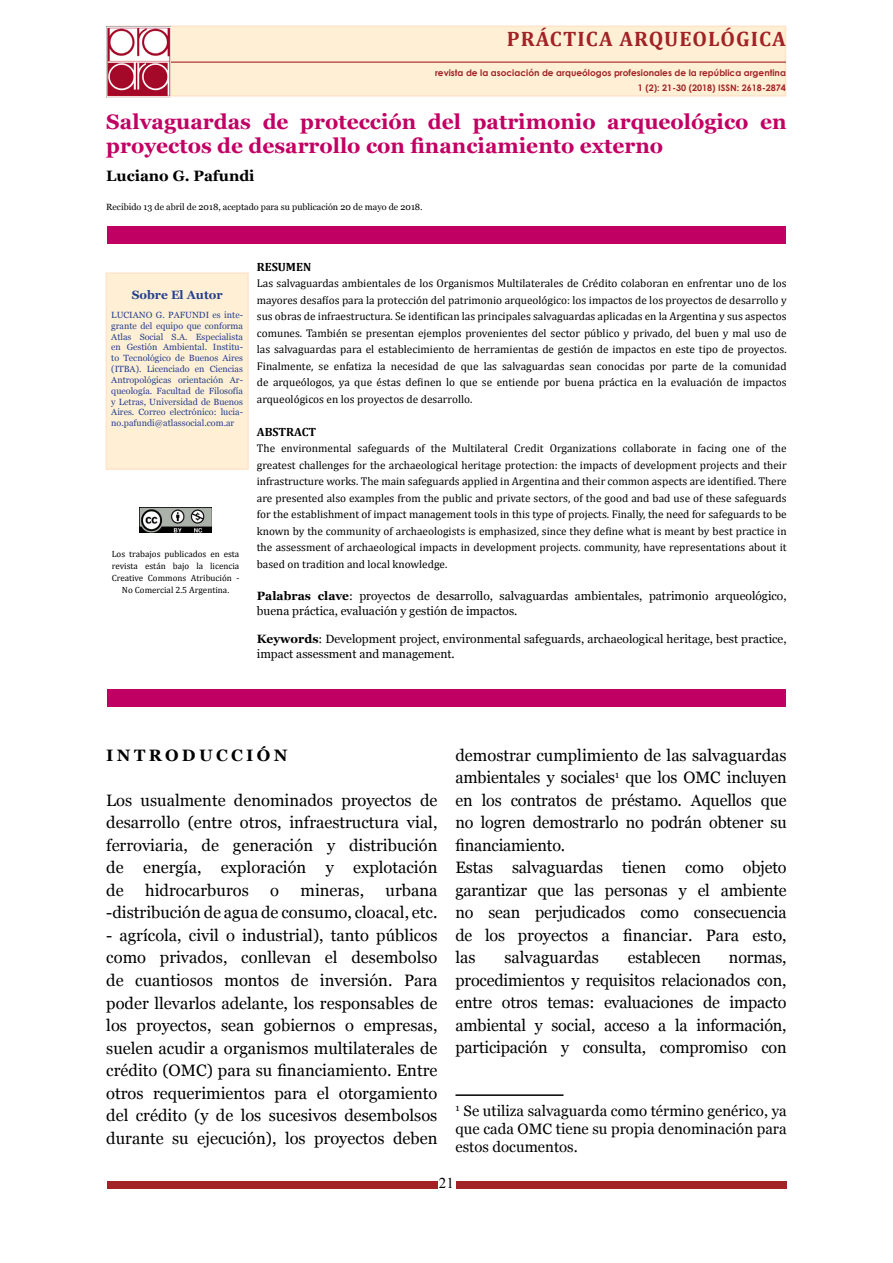
<style>
.page{position:relative;width:893px;height:1263px;background:#fff}
.page>*{position:absolute;margin:0;border:0;box-sizing:border-box;transform-origin:0 0}
.t1{font:700 21px/24px "Georgia";color:#c10063}
.t2{font:700 21px "Cambria";letter-spacing:.05em;color:#a22327}
.t3{font:16.5px/22.5px "Georgia";letter-spacing:-.01em;color:#000;text-align:justify}
.t4{font:700 16.5px "Georgia";letter-spacing:.2em;color:#000}
.t5{font:15px/18px "Georgia";color:#000;text-align:justify}
.t6{font:700 15px "Georgia";color:#000}
.t7{font:15px "Times New Roman";color:#000}
.t8{font:12px/14.4px "Georgia";color:#000}
.t9{font:700 12px "Cambria";color:#000}
.t10{font:700 12px "Georgia";color:#25408f}
.t11{font:11.25px/16.5px "Cambria";color:#000;text-align:justify}
.t12{font:9px/10.8px "Georgia";color:#25408f;text-align:justify}
.t13{font:9px/12px "Cambria";color:#000;text-align:center}
.t14{font:700 9px/15px "Century Gothic";color:#a22327;text-align:right}
.t15{font:9px "Georgia";color:#000}
.s1{font-weight:700}
</style>
<div class="page">
<div style="left:107px;top:26px;width:679px;height:71px;background:#fff0d5;border:2px solid #ffe3ca"></div>
<hr style="left:107px;top:62px;width:679px;height:1px;background:#a22327">
<div style="left:107px;top:1181px;width:330px;height:7px;background:#a22327"></div>
<div style="left:456px;top:1181px;width:330px;height:7px;background:#a22327"></div>
<img style="left:106px;top:27px;width:64px;height:71px">
<div style="left:106px;top:273px;width:142px;height:196px;background:#fff0d5"></div>
<div style="left:106px;top:272px;width:143px;height:198px;border:2px solid #ffe3ca"></div>
<img style="left:140px;top:508px;width:72px;height:25px">
<div style="left:107px;top:226px;width:679px;height:18px;background:#c10063"></div>
<div style="left:107px;top:690px;width:679px;height:17px;background:#c10063"></div>
<hr style="left:455px;top:1094px;width:108px;height:2px;background:#000">
<h1 class="t2" style="left:507px;top:24px;width:281px">PRÁCTICA ARQUEOLÓGICA</h1>
<p class="t14" style="left:435px;top:65px;width:352px">revista de la asociación de arqueólogos profesionales de la república argentina<br>1 (2): 21-30 (2018) ISSN: 2618-2874</p>
<h1 class="t1" style="left:106px;top:110px;width:682px">Salvaguardas de protección del patrimonio arqueológico en proyectos de desarrollo con financiamiento externo</h1>
<h3 class="t6" style="left:106px;top:167px;width:150px">Luciano G. Pafundi</h3>
<p class="t15" style="left:106px;top:202px;width:318px">Recibido 13 de abril de 2018, aceptado para su publicación 20 de mayo de 2018.</p>
<p class="t10" style="left:132px;top:287px;width:92px">Sobre El Autor</p>
<p class="t12" style="left:111px;top:310px;width:133px">LUCIANO G. PAFUNDI es inte&shy;grante del equipo que conforma Atlas Social S.A. Especialista en Gestión Ambiental. Institu&shy;to Tecnológico de Buenos Aires (ITBA). Licenciado en Ciencias Antropológicas orientación Ar&shy;queología. Facultad de Filosofía y Letras, Universidad de Buenos Aires. Correo electrónico: lucia&shy;no.pafundi@atlassocial.com.ar</p>
<p class="t13" style="left:112px;top:547px;width:129px">Los trabajos publicados en esta revista están bajo la licencia<br>Creative Commons Atribución -<br>No Comercial 2.5 Argentina.</p>
<p class="t9" style="left:257px;top:258px;width:56px">RESUMEN</p>
<p class="t11" style="left:257px;top:275px;width:531px">Las salvaguardas ambientales de los Organismos Multilaterales de Crédito colaboran en enfrentar uno de los mayores desafíos para la protección del patrimonio arqueológico: los impactos de los proyectos de desarrollo y sus obras de infraestructura. Se identifican las principales salvaguardas aplicadas en la Argentina y sus aspectos comunes. También se presentan ejemplos provenientes del sector público y privado, del buen y mal uso de las salvaguardas para el establecimiento de herramientas de gestión de impactos en este tipo de proyectos.<br>Finalmente, se enfatiza la necesidad de que las salvaguardas sean conocidas por parte de la comunidad de arqueólogos, ya que éstas definen lo que se entiende por buena práctica en la evaluación de impactos arqueológicos en los proyectos de desarrollo.</p>
<p class="t9" style="left:257px;top:423px;width:61px">ABSTRACT</p>
<p class="t11" style="left:257px;top:440px;width:531px">The environmental safeguards of the Multilateral Credit Organizations collaborate in facing one of the greatest challenges for the archaeological heritage protection: the impacts of development projects and their infrastructure works. The main safeguards applied in Argentina and their common aspects are identified. There are presented also examples from the public and private sectors, of the good and bad use of these safeguards for the establishment of impact management tools in this type of projects. Finally, the need for safeguards to be known by the community of archaeologists is emphasized, since they define what is meant by best practice in the assessment of archaeological impacts in development projects. community, have representations about it based on tradition and local knowledge.</p>
<p class="t8" style="left:257px;top:589px;width:531px"><span class="s1">Palabras clave</span>: proyectos de desarrollo, salvaguardas ambientales, patrimonio arqueológico, buena práctica, evaluación y gestión de impactos.</p>
<p class="t8" style="left:257px;top:632px;width:531px"><span class="s1">Keywords</span>: Development project, environmental safeguards, archaeological heritage, best practice, impact assessment and management.</p>
<h2 class="t4" style="left:106px;top:745px;width:183px">INTRODUCCIÓN</h2>
<h2 class="t3" style="left:106px;top:789px;width:333px">Los usualmente denominados proyectos de desarrollo (entre otros, infraestructura vial, ferroviaria, de generación y distribución de energía, exploración y explotación de</h2>
<h2 class="t3" style="left:106px;top:879px;width:333px;text-align:right">urbana<br>-distribución de agua de consumo, cloacal, etc.</h2>
<p class="t3" style="left:106px;top:924px;width:333px">- agrícola, civil o industrial), tanto públicos como privados, conllevan el desembolso de cuantiosos montos de inversión. Para poder llevarlos adelante, los responsables de los proyectos, sean gobiernos o empresas, suelen acudir a organismos multilaterales de crédito (OMC) para su financiamiento. Entre otros requerimientos para el otorgamiento del crédito (y de los sucesivos desembolsos durante su ejecución), los proyectos deben</p>
<h2 class="t3" style="left:145px;top:879px;width:105px">hidrocarburos</h2>
<h2 class="t3" style="left:270px;top:879px;width:10px">o</h2>
<h2 class="t3" style="left:300px;top:879px;width:65px">mineras,</h2>
<p class="t3" style="left:455px;top:744px;width:333px;text-align:left">demostrar cumplimiento de las salvaguardas ambientales y sociales<sup>1</sup> que los OMC incluyen en los contratos de préstamo. Aquellos que no logren demostrarlo no podrán obtener su financiamiento.<br>Estas salvaguardas tienen como objeto garantizar que las personas y el ambiente no sean perjudicados como consecuencia de los proyectos a financiar. Para esto, las</p>
<h2 class="t3" style="left:504px;top:947px;width:96px">salvaguardas</h2>
<h2 class="t3" style="left:628px;top:947px;width:75px">establecen</h2>
<h2 class="t3" style="left:455px;top:947px;width:333px;text-indent:273px">normas, procedimientos y requisitos relacionados con, entre otros temas: evaluaciones de impacto ambiental y social, acceso a la información, participación y consulta, compromiso con</h2>
<h3 class="t5" style="left:455px;top:1102px;width:333px"><sup>1</sup> Se utiliza salvaguarda como término genérico, ya que cada OMC tiene su propia denominación para estos documentos.</h3>
<h3 class="t7" style="left:439px;top:1172px;width:16px">21</h3>
</div>
